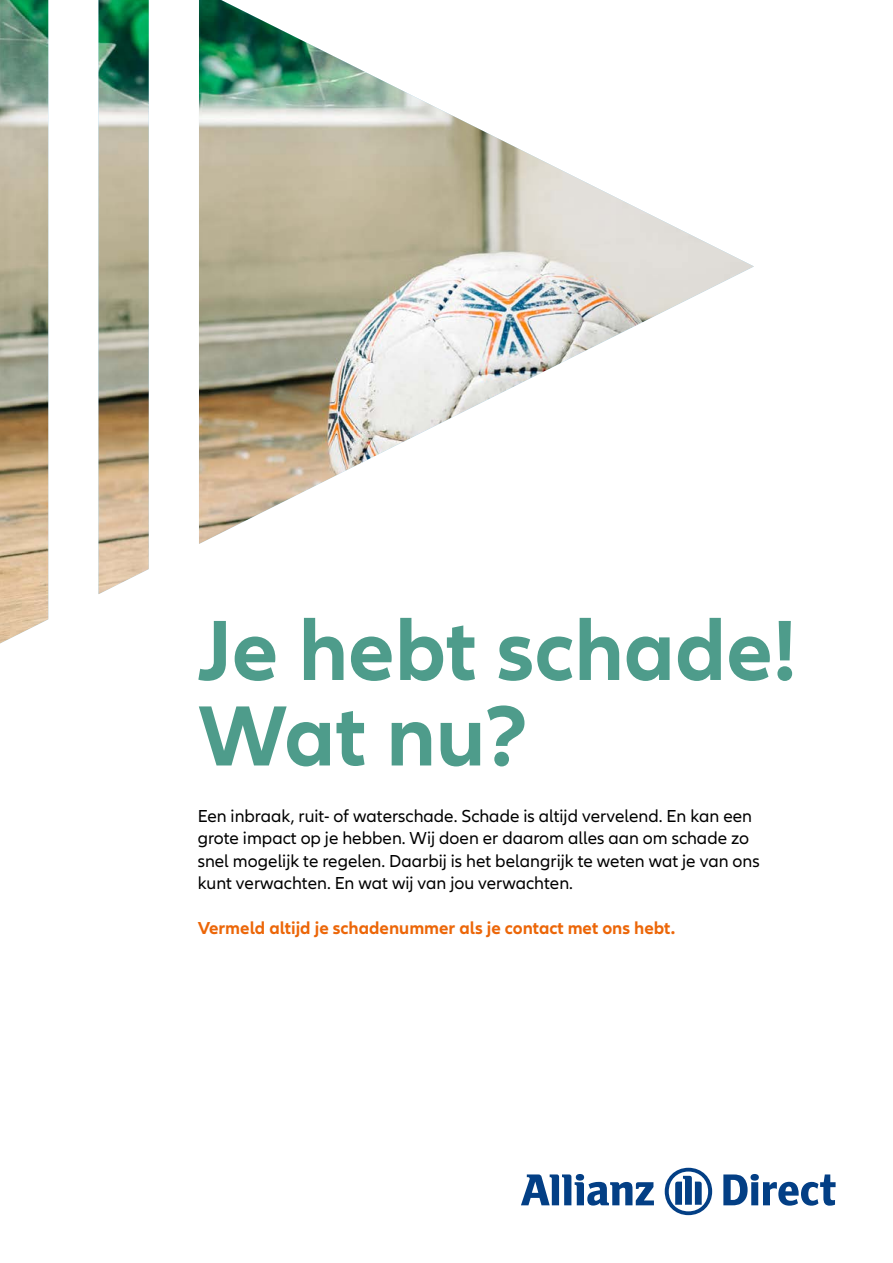
<style>
.page{position:relative;width:893px;height:1263px;background:#fff}
.page>*{position:absolute;margin:0;border:0;box-sizing:border-box;transform-origin:0 0}
.t1{font:700 88.5px/85.5px "Allianz Neo";color:#4e9c8b}
.t2{font:18px/22.5px "Allianz Neo";color:#000}
.t3{font:700 18px "Allianz Neo";color:#ec6608}
</style>
<div class="page">
<img style="left:0;top:0;width:754px;height:643px">
<svg style="left:723px;top:1174px;width:113px;height:32px"></svg>
<svg style="left:521px;top:1174px;width:133px;height:31px"></svg>
<svg style="left:665px;top:1168px;width:47px;height:47px"></svg>
<h1 class="t1" style="left:198px;top:610px;width:600px">Je hebt schade!<br>Wat nu?</h1>
<p class="t2" style="left:198px;top:805px;width:563px">Een inbraak, ruit- of waterschade. Schade is altijd vervelend. En kan een grote impact op je hebben. Wij doen er daarom alles aan om schade zo snel mogelijk te regelen. Daarbij is het belangrijk te weten wat je van ons kunt verwachten. En wat wij van jou verwachten.</p>
<p class="t3" style="left:198px;top:918px;width:479px">Vermeld altijd je schadenummer als je contact met ons hebt.</p>
</div>
